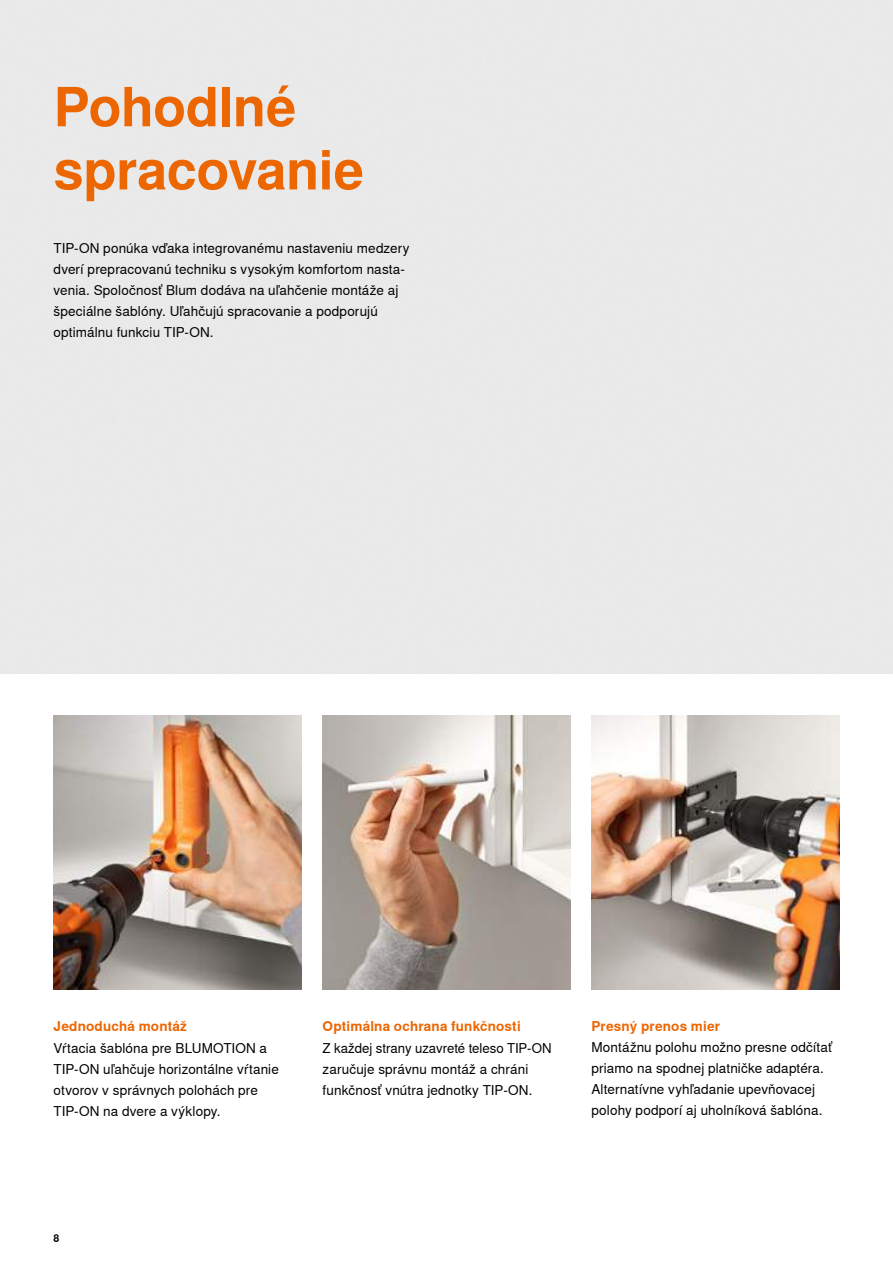
<style>
.page{position:relative;width:893px;height:1263px;background:#fff}
.page>*{position:absolute;margin:0;border:0;box-sizing:border-box;transform-origin:0 0}
.t1{font:700 54px/63.2px "Nimbus Sans Global";letter-spacing:-.005em;color:#ec6602}
.t2{font:13.5px/21px "Nimbus Sans Global";letter-spacing:.01em;color:#000}
.t3{font:700 13.5px "Nimbus Sans Global";letter-spacing:.015em;color:#ec6602}
.t4{font:700 10.5px "Nimbus Sans Global";color:#000}
</style>
<div class="page">
<img style="left:592px;top:716px;width:247px;height:273px">
<img style="left:323px;top:716px;width:247px;height:273px">
<img style="left:54px;top:716px;width:247px;height:273px">
<h1 class="t1" style="left:54px;top:76px;width:312px">Pohodlné spracovanie</h1>
<p class="t2" style="left:54px;top:237px;width:358px">TIP-ON ponúka vďaka integrovanému nastaveniu medzery dverí prepracovanú techniku s vysokým komfortom nasta&shy;venia. Spoločnosť Blum dodáva na uľahčenie montáže aj špeciálne šablóny. Uľahčujú spracovanie a podporujú optimálnu funkciu TIP-ON.</p>
<p class="t3" style="left:54px;top:1019px;width:135px">Jednoduchá montáž</p>
<p class="t2" style="left:54px;top:1037px;width:227px">Vŕtacia šablóna pre BLUMOTION a<br>TIP-ON uľahčuje horizontálne vŕtanie otvorov v správnych polohách pre<br>TIP-ON na dvere a výklopy.</p>
<p class="t3" style="left:323px;top:1019px;width:200px">Optimálna ochrana funkčnosti</p>
<p class="t2" style="left:323px;top:1037px;width:231px">Z každej strany uzavreté teleso TIP-ON zaručuje správnu montáž a chráni funkčnosť vnútra jednotky TIP-ON.</p>
<p class="t3" style="left:591px;top:1019px;width:130px">Presný prenos mier</p>
<p class="t2" style="left:591px;top:1037px;width:242px">Montážnu polohu možno presne odčítať priamo na spodnej platničke adaptéra.<br>Alternatívne vyhľadanie upevňovacej polohy podporí aj uholníková šablóna.</p>
<p class="t4" style="left:54px;top:1232px;width:7px">8</p>
</div>
